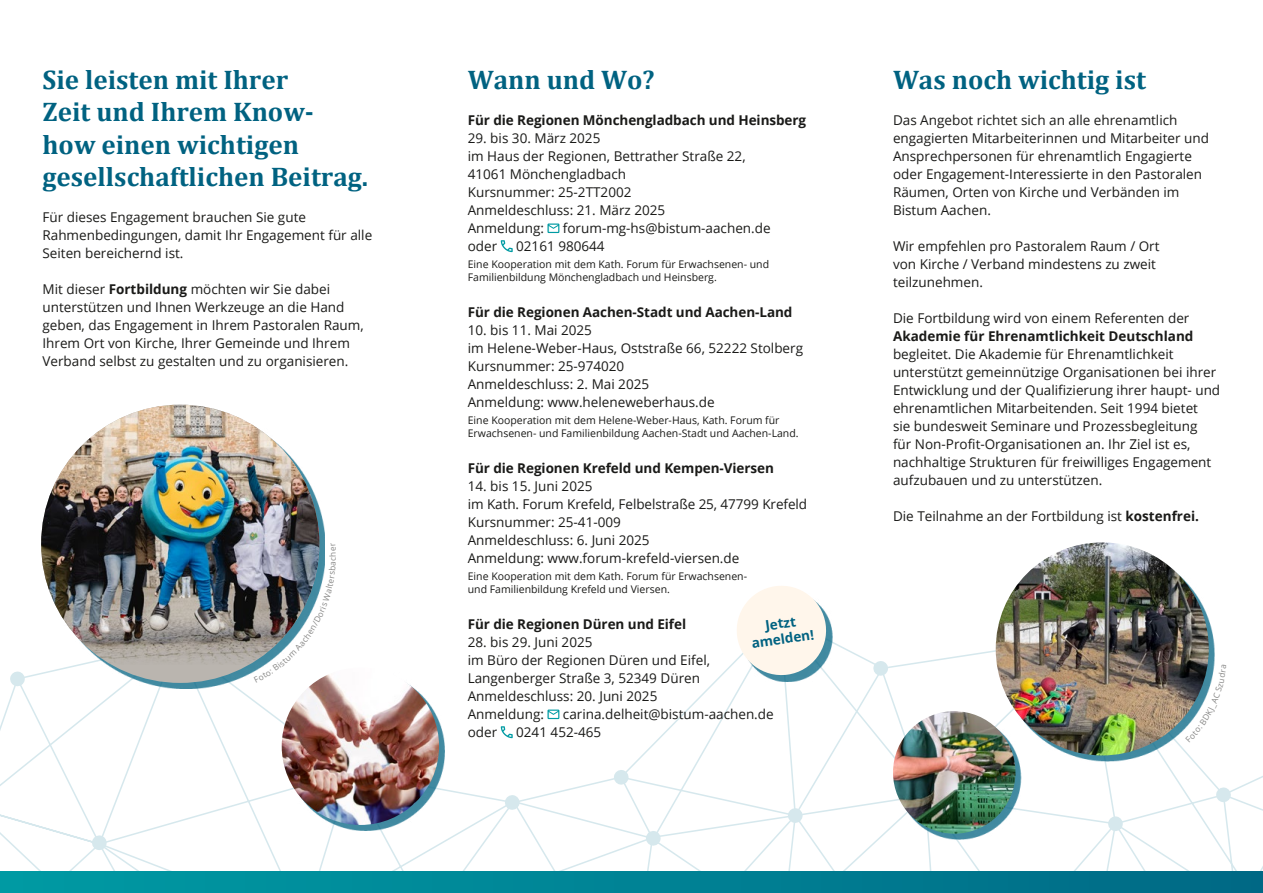
<style>
.page{position:relative;width:1263px;height:893px;background:#fff}
.page>*{position:absolute;margin:0;border:0;box-sizing:border-box;transform-origin:0 0}
.t1{font:700 27px/32.4px "Cambria";color:#006281}
.t2{font:13.5px/18px "Open Sans";color:#1a1a18}
.t3{font:700 13.5px "Open Sans";letter-spacing:-.005em;color:#1a1a18}
.t4{font:700 13.5px/15.8px "Open Sans";color:#006281;text-align:center}
.t5{font:10.5px/13.5px "Open Sans";color:#1a1a18}
.s1{font-weight:700}
</style>
<div class="page">
<svg style="left:0;top:619px;width:1263px;height:253px"></svg>
<svg style="left:547px;top:224px;width:12px;height:9px"></svg>
<svg style="left:501px;top:240px;width:12px;height:12px"></svg>
<svg style="left:547px;top:710px;width:12px;height:9px"></svg>
<svg style="left:501px;top:726px;width:12px;height:12px"></svg>
<div style="left:898px;top:717px;width:123px;height:123px;background:#006281;opacity:.75"></div>
<img style="left:893px;top:711px;width:122px;height:123px;border-radius:61px">
<div style="left:0;top:872px;width:1263px;height:21px;background:linear-gradient(to right,#009ba4,#006a85)"></div>
<div style="left:46px;top:410px;width:279px;height:279px;background:#006281;opacity:.75"></div>
<div style="left:41px;top:405px;width:278px;height:278px;background:#bab5af;border-radius:50%"></div>
<img style="left:41px;top:405px;width:278px;height:260px">
<div style="left:1000px;top:548px;width:215px;height:214px;background:#006281;opacity:.75"></div>
<img style="left:996px;top:542px;width:213px;height:213px;border-radius:107px">
<div style="left:287px;top:672px;width:157px;height:158px;background:#006281;opacity:.75"></div>
<img style="left:282px;top:668px;width:157px;height:157px;border-radius:79px">
<div style="left:742px;top:591px;width:90px;height:90px;background:#006281;opacity:.75"></div>
<svg style="left:734px;top:586px;width:95px;height:92px"></svg>
<img style="left:254px;top:543px;width:82px;height:139px">
<svg style="left:1186px;top:665px;width:40px;height:77px"></svg>
<h1 class="t1" style="left:43px;top:63px;width:327px">Sie leisten mit Ihrer<br>Zeit und Ihrem Know&shy;how einen wichtigen gesellschaftlichen Beitrag.</h1>
<p class="t2" style="left:43px;top:208px;width:331px">Für dieses Engagement brauchen Sie gute<br>Rahmenbedingungen, damit Ihr Engagement für alle<br>Seiten bereichernd ist.</p>
<p class="t2" style="left:43px;top:280px;width:323px">Mit dieser <span class="s1">Fortbildung</span> möchten wir Sie dabei unterstützen und Ihnen Werkzeuge an die Hand geben, das Engagement in Ihrem Pastoralen Raum, Ihrem Ort von Kirche, Ihrer Gemeinde und Ihrem Verband selbst zu gestalten und zu organisieren.</p>
<h1 class="t1" style="left:468px;top:63px;width:188px">Wann und Wo?</h1>
<p class="t3" style="left:468px;top:111px;width:340px">Für die Regionen Mönchengladbach und Heinsberg</p>
<p class="t2" style="left:468px;top:129px;width:279px">29. bis 30. März 2025<br>im Haus der Regionen, Bettrather Straße 22,<br>41061 Mönchengladbach<br>Kursnummer: 25-2TT2002<br>Anmeldeschluss: 21. März 2025<br>Anmeldung:</p>
<p class="t2" style="left:563px;top:219px;width:209px">forum-mg-hs@bistum-aachen.de</p>
<p class="t2" style="left:468px;top:237px;width:31px">oder</p>
<p class="t2" style="left:516px;top:237px;width:90px">02161 980644</p>
<p class="t5" style="left:468px;top:257px;width:303px">Eine Kooperation mit dem Kath. Forum für Erwachsenen- und<br>Familienbildung Mönchengladbach und Heinsberg.</p>
<p class="t3" style="left:468px;top:303px;width:326px">Für die Regionen Aachen-Stadt und Aachen-Land</p>
<p class="t2" style="left:468px;top:321px;width:337px">10. bis 11. Mai 2025<br>im Helene-Weber-Haus, Oststraße 66, 52222 Stolberg<br>Kursnummer: 25-974020<br>Anmeldeschluss: 2. Mai 2025<br>Anmeldung: www.heleneweberhaus.de</p>
<p class="t5" style="left:468px;top:413px;width:332px">Eine Kooperation mit dem Helene-Weber-Haus, Kath. Forum für<br>Erwachsenen- und Familienbildung Aachen-Stadt und Aachen-Land.</p>
<p class="t3" style="left:468px;top:459px;width:308px">Für die Regionen Krefeld und Kempen-Viersen</p>
<p class="t2" style="left:468px;top:477px;width:341px">14. bis 15. Juni 2025<br>im Kath. Forum Krefeld, Felbelstraße 25, 47799 Krefeld Kursnummer: 25-41-009<br>Anmeldeschluss: 6. Juni 2025<br>Anmeldung: www.forum-krefeld-viersen.de</p>
<p class="t5" style="left:468px;top:569px;width:281px">Eine Kooperation mit dem Kath. Forum für Erwachsenen&shy;und Familienbildung Krefeld und Viersen.</p>
<p class="t3" style="left:468px;top:615px;width:220px">Für die Regionen Düren und Eifel</p>
<p class="t2" style="left:468px;top:633px;width:244px">28. bis 29. Juni 2025<br>im Büro der Regionen Düren und Eifel,<br>Langenberger Straße 3, 52349 Düren<br>Anmeldeschluss: 20. Juni 2025<br>Anmeldung:</p>
<p class="t4" style="left:748px;top:619px;width:64px;rotate:-8deg">Jetzt amelden!</p>
<p class="t2" style="left:563px;top:705px;width:212px">carina.delheit@bistum-aachen.de</p>
<p class="t2" style="left:468px;top:723px;width:31px">oder</p>
<p class="t2" style="left:516px;top:723px;width:87px">0241 452-465</p>
<h1 class="t1" style="left:893px;top:63px;width:254px">Was noch wichtig ist</h1>
<p class="t2" style="left:893px;top:111px;width:317px">Das Angebot richtet sich an alle ehrenamtlich engagierten Mitarbeiterinnen und Mitarbeiter und Ansprechpersonen für ehrenamtlich Engagierte oder Engagement-Interessierte in den Pastoralen Räumen, Orten von Kirche und Verbänden im Bistum Aachen.</p>
<p class="t2" style="left:893px;top:237px;width:268px">Wir empfehlen pro Pastoralem Raum / Ort von Kirche / Verband mindestens zu zweit teilzunehmen.</p>
<p class="t2" style="left:893px;top:309px;width:298px">Die Fortbildung wird von einem Referenten der</p>
<p class="t3" style="left:893px;top:327px;width:302px">Akademie für Ehrenamtlichkeit Deutschland</p>
<p class="t2" style="left:893px;top:345px;width:329px">begleitet. Die Akademie für Ehrenamtlichkeit unterstützt gemeinnützige Organisationen bei ihrer Entwicklung und der Qualifizierung ihrer haupt- und ehrenamtlichen Mitarbeitenden. Seit 1994 bietet<br>sie bundesweit Seminare und Prozessbegleitung<br>für Non-Profit-Organisationen an. Ihr Ziel ist es, nachhaltige Strukturen für freiwilliges Engagement aufzubauen und zu unterstützen.</p>
<p class="t2" style="left:893px;top:507px;width:307px">Die Teilnahme an der Fortbildung ist <span class="s1">kostenfrei.</span></p>
</div>
